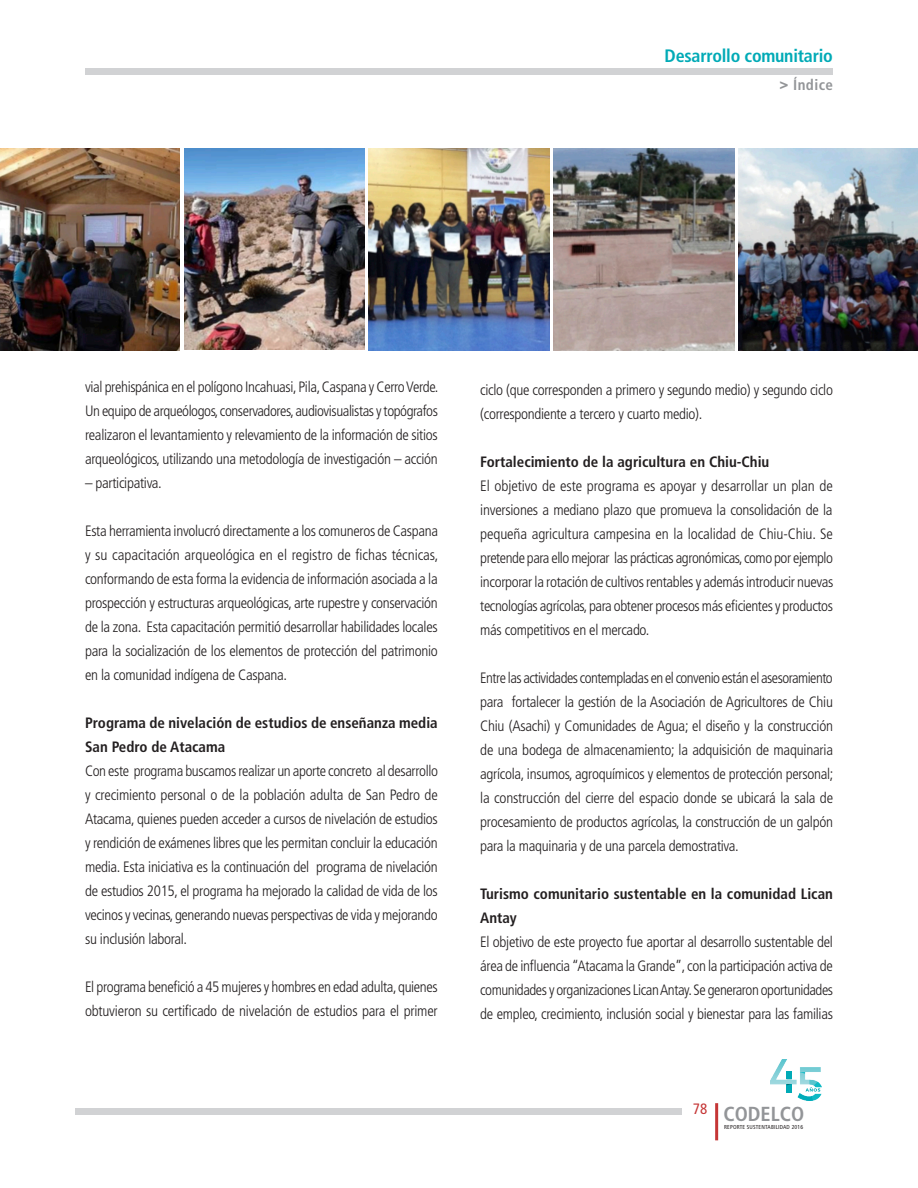
<style>
.page{position:relative;width:918px;height:1188px;background:#fff}
.page>*{position:absolute;margin:0;border:0;box-sizing:border-box;transform-origin:0 0}
.t1{font:700 condensed 20.25px "Frutiger LT Std";color:#939598}
.t2{font:700 condensed 18px "Frutiger LT Std";letter-spacing:-.015em;color:#00aab6}
.J{font:300 condensed 15px/24px "Frutiger LT Std";letter-spacing:-.02em;color:#231f20;text-align:justify}
.J-2{font:700 condensed 15px/24px "Frutiger LT Std";color:#231f20}
.t3{font:700 condensed 15px "Frutiger LT Std";letter-spacing:.025em;color:#939598}
.t4{font:condensed 15px "Frutiger LT Std";color:#c53636}
.t5{font:condensed 5.7px "Frutiger LT Std";letter-spacing:.03em;color:#231f20}
.s1{font-weight:900;font-stretch:normal}
</style>
<div class="page">
<img style="left:771px;top:1059px;width:50px;height:41px">
<hr style="left:715px;top:1103px;width:3px;height:37px;background:#c53636">
<div style="left:787px;top:1071px;width:5px;height:8px;background:#00aab6"></div>
<div style="left:787px;top:1084px;width:5px;height:8px;background:#00aab6"></div>
<svg style="left:806px;top:1087px;width:14px;height:5px"></svg>
<div style="left:75px;top:1109px;width:607px;height:6px;background:#d1d2d4"></div>
<div style="left:85px;top:68px;width:748px;height:6px;background:#d1d2d4"></div>
<img style="left:0;top:149px;width:180px;height:201px">
<img style="left:184px;top:149px;width:181px;height:201px">
<img style="left:369px;top:149px;width:180px;height:201px">
<img style="left:554px;top:149px;width:180px;height:201px">
<img style="left:738px;top:149px;width:180px;height:201px">
<p class="t2" style="left:665px;top:45px;width:170px">Desarrollo comunitario</p>
<p class="t3" style="left:780px;top:76px;width:55px"><span class="s1">&gt;</span> Índice</p>
<p class="J" style="left:85px;top:375px;width:355px">vial prehispánica en el polígono Incahuasi, Pila, Caspana y Cerro Verde.</p>
<p class="J" style="left:85px;top:399px;width:354px">Un equipo de arqueólogos, conservadores, audiovisualistas y topógrafos realizaron el levantamiento y relevamiento de la información de sitios arqueológicos, utilizando una metodología de investigación – acción</p>
<p class="J" style="left:85px;top:471px;width:78px">– participativa.</p>
<p class="J" style="left:85px;top:519px;width:355px">Esta herramienta involucró directamente a los comuneros de Caspana y su capacitación arqueológica en el registro de fichas técnicas, conformando de esta forma la evidencia de información asociada a la prospección y estructuras arqueológicas, arte rupestre y conservación de la zona. Esta capacitación permitió desarrollar habilidades locales para la socialización de los elementos de protección del patrimonio en la comunidad indígena de Caspana.</p>
<p class="J-2" style="left:85px;top:711px;width:354px">Programa de nivelación de estudios de enseñanza media<br>San Pedro de Atacama</p>
<p class="J" style="left:85px;top:759px;width:354px">Con este programa buscamos realizar un aporte concreto al desarrollo y crecimiento personal o de la población adulta de San Pedro de Atacama, quienes pueden acceder a cursos de nivelación de estudios y rendición de exámenes libres que les permitan concluir la educación media. Esta iniciativa es la continuación del programa de nivelación de estudios 2015, el programa ha mejorado la calidad de vida de los vecinos y vecinas, generando nuevas perspectivas de vida y mejorando su inclusión laboral.</p>
<p class="J" style="left:85px;top:975px;width:354px">El programa benefició a 45 mujeres y hombres en edad adulta, quienes obtuvieron su certificado de nivelación de estudios para el primer</p>
<p class="J" style="left:480px;top:378px;width:354px">ciclo (que corresponden a primero y segundo medio) y segundo ciclo (correspondiente a tercero y cuarto medio).</p>
<p class="J-2" style="left:480px;top:450px;width:291px">Fortalecimiento de la agricultura en Chiu-Chiu</p>
<p class="J" style="left:480px;top:474px;width:355px">El objetivo de este programa es apoyar y desarrollar un plan de inversiones a mediano plazo que promueva la consolidación de la pequeña agricultura campesina en la localidad de Chiu-Chiu. Se pretende para ello mejorar las prácticas agronómicas, como por ejemplo incorporar la rotación de cultivos rentables y además introducir nuevas tecnologías agrícolas, para obtener procesos más eficientes y productos más competitivos en el mercado.</p>
<p class="J" style="left:480px;top:666px;width:355px">Entre las actividades contempladas en el convenio están el asesoramiento para fortalecer la gestión de la Asociación de Agricultores de Chiu Chiu (Asachi) y Comunidades de Agua; el diseño y la construcción de una bodega de almacenamiento; la adquisición de maquinaria agrícola, insumos, agroquímicos y elementos de protección personal; la construcción del cierre del espacio donde se ubicará la sala de procesamiento de productos agrícolas, la construcción de un galpón para la maquinaria y de una parcela demostrativa.</p>
<p class="J-2" style="left:480px;top:882px;width:354px">Turismo comunitario sustentable en la comunidad Lican<br>Antay</p>
<p class="J" style="left:480px;top:930px;width:354px">El objetivo de este proyecto fue aportar al desarrollo sustentable del área de influencia “Atacama la Grande”, con la participación activa de comunidades y organizaciones Lican Antay. Se generaron oportunidades de empleo, crecimiento, inclusión social y bienestar para las familias</p>
<p class="t4" style="left:693px;top:1100px;width:16px">78</p>
<h1 class="t1" style="left:723px;top:1102px;width:82px">CODELCO</h1>
<p class="t5" style="left:724px;top:1124px;width:81px">REPORTE SUSTENTABILIDAD 2016</p>
</div>
